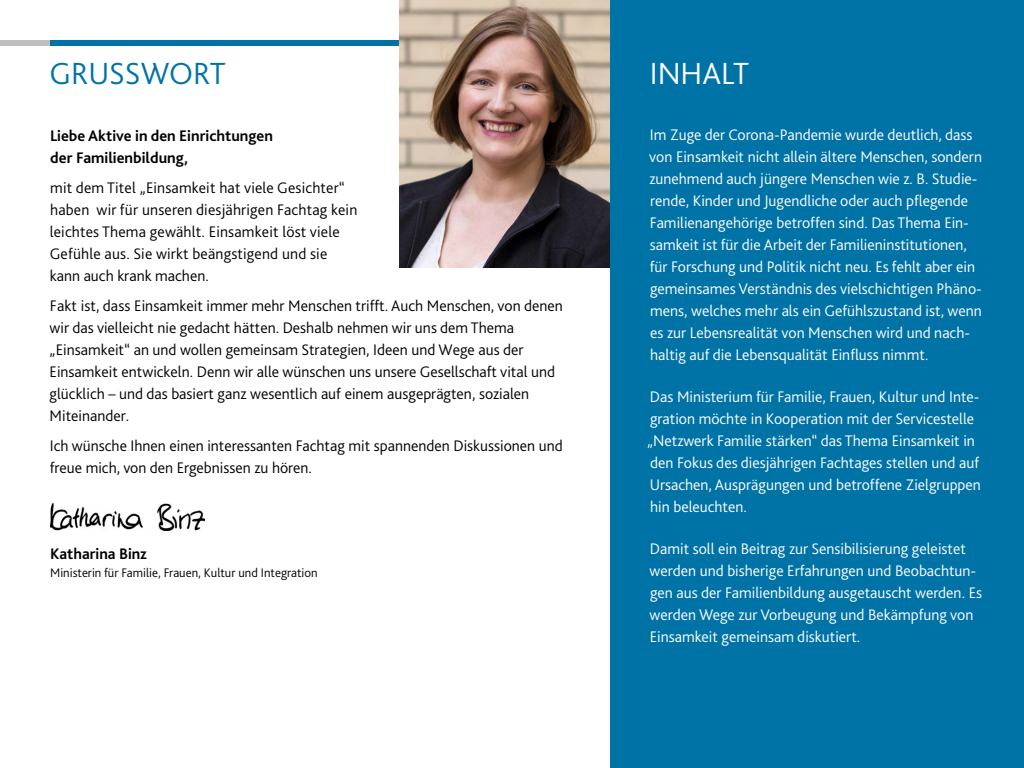
<style>
.page{position:relative;width:1024px;height:768px;background:#fff}
.page>*{position:absolute;margin:0;border:0;box-sizing:border-box;transform-origin:0 0}
.H1_Titel{font:300 32px "Bliss 2";color:#0073a6}
.t1{font:300 32px "Bliss 2";color:#fff}
.P_Fließtext{font:300 16px/22px "Bliss 2";color:#fff}
.P_Fließtext-2{font:300 16px/22px "Bliss 2";color:#000}
.H1_Titel-2{font:300 16px/22px "Bliss 2";letter-spacing:.01em;color:#000}
.H1_Titel-3{font:700 16px/22px "Bliss 2";color:#000}
.P_Fließtext-3{font:700 16px "Bliss 2";color:#000}
.P_Fließtext-4{font:300 13px "Bliss 2";color:#000}
</style>
<div class="page">
<div style="left:0;top:40px;width:59px;height:6px;background:#bfbfbf"></div>
<div style="left:50px;top:40px;width:349px;height:6px;background:#0073a6"></div>
<img style="left:399px;top:0;width:211px;height:268px">
<img style="left:50px;top:503px;width:154px;height:28px">
<div style="left:610px;top:0;width:414px;height:768px;background:#0073a6"></div>
<h1 class="H1_Titel" style="left:50px;top:54px;width:178px">GRUSSWORT</h1>
<h1 class="H1_Titel-3" style="left:50px;top:124px;width:225px">Liebe Aktive in den Einrichtungen der Familienbildung,</h1>
<h1 class="H1_Titel-2" style="left:50px;top:176px;width:309px">mit dem Titel „Einsamkeit hat viele Gesichter“ haben wir für unseren diesjährigen Fachtag kein leichtes Thema gewählt. Einsamkeit löst viele Gefühle aus. Sie wirkt beängstigend und sie kann auch krank machen.</h1>
<p class="P_Fließtext-2" style="left:50px;top:294px;width:515px">Fakt ist, dass Einsamkeit immer mehr Menschen trifft. Auch Menschen, von denen wir das vielleicht nie gedacht hätten. Deshalb nehmen wir uns dem Thema „Einsamkeit“ an und wollen gemeinsam Strategien, Ideen und Wege aus der Einsamkeit entwickeln. Denn wir alle wünschen uns unsere Gesellschaft vital und glücklich – und das basiert ganz wesentlich auf einem ausgeprägten, sozialen Miteinander.</p>
<p class="P_Fließtext-2" style="left:50px;top:434px;width:515px">Ich wünsche Ihnen einen interessanten Fachtag mit spannenden Diskussionen und freue mich, von den Ergebnissen zu hören.</p>
<p class="P_Fließtext-3" style="left:50px;top:544px;width:98px">Katharina Binz</p>
<p class="P_Fließtext-4" style="left:50px;top:565px;width:269px">Ministerin für Familie, Frauen, Kultur und Integration</p>
<h1 class="t1" style="left:650px;top:54px;width:101px">INHALT</h1>
<p class="P_Fließtext" style="left:649px;top:124px;width:334px">Im Zuge der Corona-Pandemie wurde deutlich, dass von Einsamkeit nicht allein ältere Menschen, sondern zunehmend auch jüngere Menschen wie z. B. Studie&shy;rende, Kinder und Jugendliche oder auch pflegende Familienangehörige betroffen sind. Das Thema Ein&shy;samkeit ist für die Arbeit der Familieninstitutionen, für Forschung und Politik nicht neu. Es fehlt aber ein gemeinsames Verständnis des vielschichtigen Phäno&shy;mens, welches mehr als ein Gefühlszustand ist, wenn es zur Lebensrealität von Menschen wird und nach&shy;haltig auf die Lebensqualität Einfluss nimmt.</p>
<p class="P_Fließtext" style="left:647px;top:386px;width:335px">Das Ministerium für Familie, Frauen, Kultur und Inte&shy;gration möchte in Kooperation mit der Servicestelle „Netzwerk Familie stärken“ das Thema Einsamkeit in den Fokus des diesjährigen Fachtages stellen und auf Ursachen, Ausprägungen und betroffene Zielgruppen hin beleuchten.</p>
<p class="P_Fließtext" style="left:650px;top:538px;width:334px">Damit soll ein Beitrag zur Sensibilisierung geleistet werden und bisherige Erfahrungen und Beobachtun&shy;gen aus der Familienbildung ausgetauscht werden. Es werden Wege zur Vorbeugung und Bekämpfung von Einsamkeit gemeinsam diskutiert.</p>
</div>
